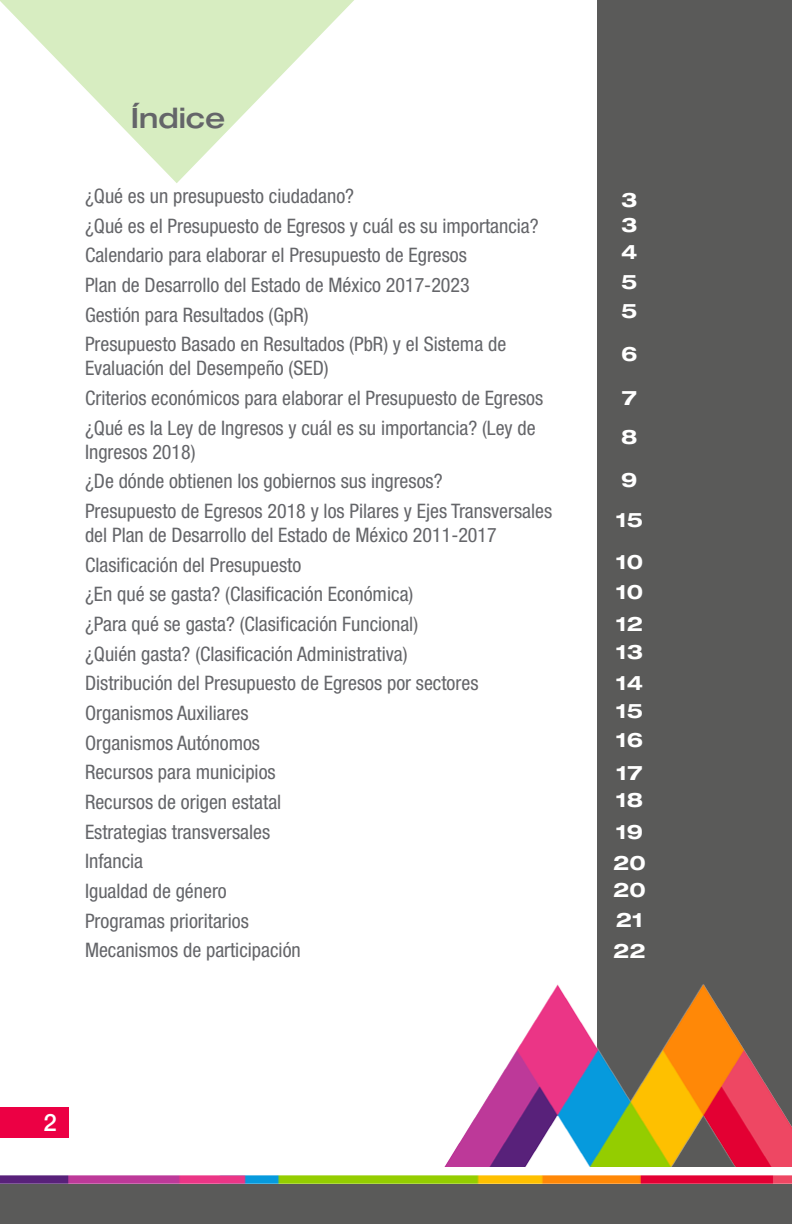
<style>
.page{position:relative;width:792px;height:1224px;background:#fff}
.page>*{position:absolute;margin:0;border:0;box-sizing:border-box;transform-origin:0 0}
.t1{font:500 expanded 28px "Helvetica Neue LT Std";color:#646569}
.t2{font:500 24px "Helvetica Neue LT Std";color:#fff}
.t3{font:condensed 20px/29.6px "Helvetica Neue LT Std";color:#646569}
.t4{font:700 expanded 20px/26px "Helvetica Neue LT Std";color:#fff}
</style>
<div class="page">
<div style="left:0;top:1107px;width:68px;height:31px;background:#ec0044"></div>
<div style="left:0;top:1184px;width:792px;height:40px;background:#5a5a59"></div>
<img style="left:0;top:1175px;width:792px;height:8px">
<div style="left:597px;top:0;width:195px;height:1167px;background:#5a5a59"></div>
<svg style="left:0;top:0;width:354px;height:183px;fill:#daeec6"></svg>
<img style="left:445px;top:984px;width:347px;height:183px">
<h1 class="t1" style="left:131px;top:101px;width:96px">Índice</h1>
<p class="t3" style="left:85px;top:181px;width:455px">¿Qué es un presupuesto ciudadano?<br>¿Qué es el Presupuesto de Egresos y cuál es su importancia?<br>Calendario para elaborar el Presupuesto de Egresos<br>Plan de Desarrollo del Estado de México 2017-2023<br>Gestión para Resultados (GpR)<br>Presupuesto Basado en Resultados (PbR) y el Sistema de</p>
<p class="t3" style="left:85px;top:353px;width:460px">Evaluación del Desempeño (SED)<br>Criterios económicos para elaborar el Presupuesto de Egresos ¿Qué es la Ley de Ingresos y cuál es su importancia? (Ley de</p>
<p class="t3" style="left:85px;top:437px;width:469px">Ingresos 2018)<br>¿De dónde obtienen los gobiernos sus ingresos?<br>Presupuesto de Egresos 2018 y los Pilares y Ejes Transversales</p>
<p class="t3" style="left:85px;top:520px;width:413px">del Plan de Desarrollo del Estado de México 2011-2017<br>Clasificación del Presupuesto<br>¿En qué se gasta? (Clasificación Económica)<br>¿Para qué se gasta? (Clasificación Funcional)<br>¿Quién gasta? (Clasificación Administrativa)<br>Distribución del Presupuesto de Egresos por sectores<br>Organismos Auxiliares<br>Organismos Autónomos<br>Recursos para municipios<br>Recursos de origen estatal<br>Estrategias transversales<br>Infancia<br>Igualdad de género<br>Programas prioritarios<br>Mecanismos de participación</p>
<p class="t2" style="left:43px;top:1108px;width:15px">2</p>
<p class="t4" style="left:621px;top:186px;width:18px;text-align:justify">3<br>3<br>4</p>
<p class="t4" style="left:621px;top:267px;width:18px;line-height:29px">5<br>5</p>
<p class="t4" style="left:621px;top:340px;width:18px">6</p>
<p class="t4" style="left:621px;top:378px;width:18px;line-height:38.6px">7<br>8</p>
<p class="t4" style="left:616px;top:459px;width:29px;line-height:40.2px">9<br>15</p>
<p class="t4" style="left:616px;top:547px;width:29px;line-height:29.8px">10<br>10</p>
<p class="t4" style="left:616px;top:609px;width:29px;line-height:28.2px">12<br>13</p>
<p class="t4" style="left:616px;top:668px;width:29px;line-height:28.4px;text-align:justify">14<br>15<br>16</p>
<p class="t4" style="left:616px;top:759px;width:29px;line-height:27px">17<br>18</p>
<p class="t4" style="left:613px;top:816px;width:34px;line-height:31px">19<br>20</p>
<p class="t4" style="left:613px;top:874px;width:34px;line-height:30.6px">20<br>21<br>22</p>
</div>
